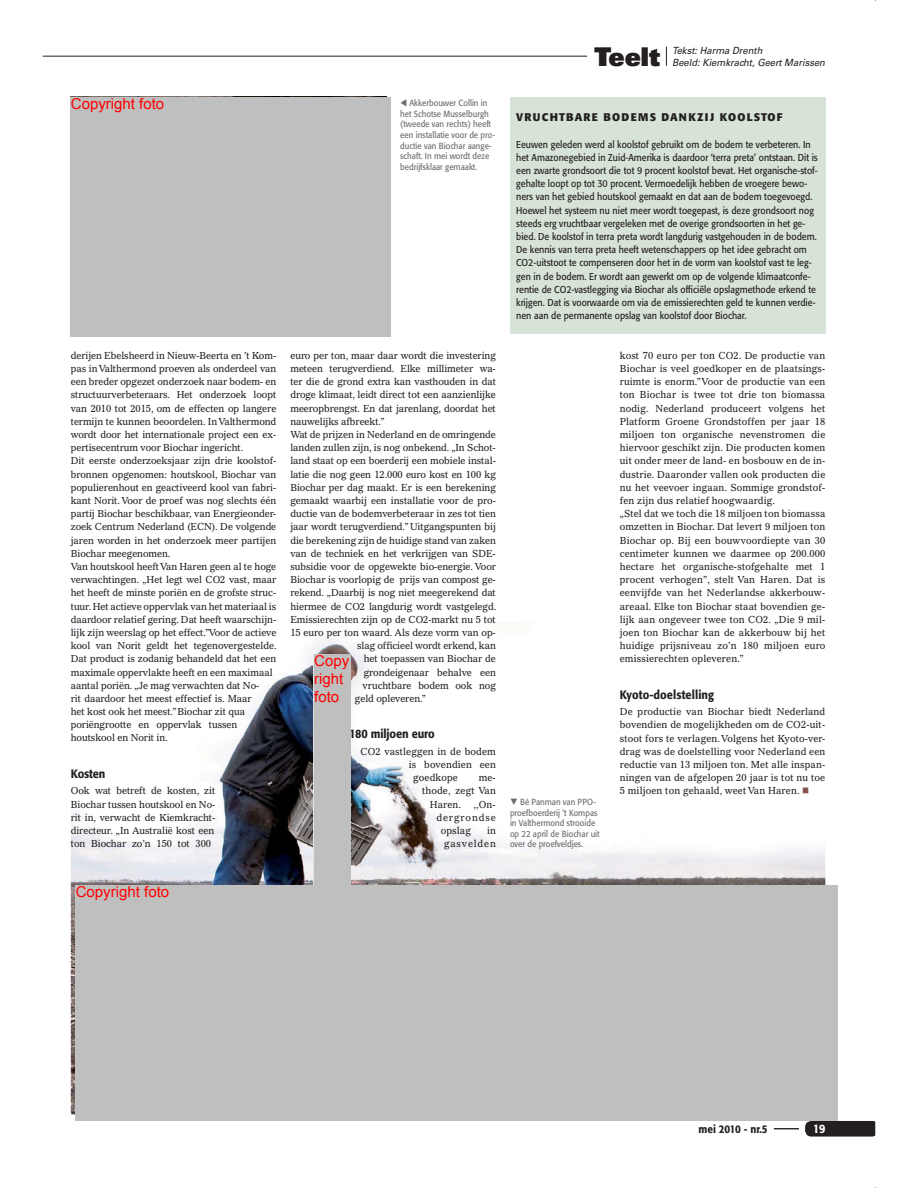
<style>
.page{position:relative;width:918px;height:1188px;background:#fff}
.page>*{position:absolute;margin:0;border:0;box-sizing:border-box;transform-origin:0 0}
.t1{font:25.8px "Univers LT Std X Black";color:#231f20}
.t2{font:15px/18px "Arial";color:#f00}
.t3{font:500 12.15px "Formata";letter-spacing:-.01em;color:#231f20;scale:.9 1}
.t4{font:500 12.15px "Formata";letter-spacing:.01em;color:#231f20;scale:.9 1}
.t5{font:500 12.15px "Formata";color:#fff;scale:.9 1}
.t6{font:700 10.95px "Formata";letter-spacing:.12em;color:#231f20}
.t7{font:500 10.95px "Formata";letter-spacing:-.01em;color:#231f20;scale:.9 1}
.t8{font:9.9px/13.2px "Gazette LT Std";letter-spacing:-.01em;color:#231f20;text-align:justify;scale:.95 1}
.t9{font:9.9px/13.2px "Gazette LT Std";letter-spacing:.01em;color:#231f20;scale:.95 1}
.t10{font:9.9px/13.2px "Formata";color:#231f20;scale:.9 1}
.t11{font:italic 9.9px/11.9px "Univers LT Std";color:#231f20;scale:.95 1}
.t12{font:9.9px/13.2px "Gazette LT Std";letter-spacing:.085em;color:#231f20;text-align:right;scale:.95 1}
.t13{font:9.9px "Gazette LT Std";letter-spacing:.095em;color:#231f20;scale:.95 1}
.t14{font:8.85px/10.5px "Formata";color:#6d6e70;scale:.9 1}
.s1{color:#86524d}
</style>
<div class="page">
<img style="left:71px;top:622px;width:754px;height:492px">
<svg style="left:774px;top:1128px;width:25px;height:1px"></svg>
<svg style="left:805px;top:1121px;width:70px;height:16px"></svg>
<hr style="left:43px;top:56px;width:544px;height:1px;background:#231f20">
<svg style="left:666px;top:47px;width:1px;height:19px"></svg>
<div style="left:510px;top:97px;width:315px;height:237px;background:#d7e3d7"></div>
<div style="left:71px;top:97px;width:320px;height:240px;background:#bfbfbf"></div>
<div style="left:314px;top:654px;width:36px;height:232px;background:#bfbfbf"></div>
<div style="left:76px;top:885px;width:762px;height:235px;background:#bfbfbf"></div>
<h2 class="t2" style="left:71px;top:95px;width:95px">Copyright foto</h2>
<p class="t14" style="left:400px;top:99px;width:107px">▼ Akkerbouwer Collin in het Schotse Musselburgh (tweede van rechts) heeft een installatie voor de pro&shy;ductie van Biochar aange&shy;schaft. In mei wordt deze bedrijfsklaar gemaakt.</p>
<p class="t8" style="left:71px;top:350px;width:218px;text-align:left">derijen Ebelsheerd in Nieuw-Beerta en ’t Kom&shy;pas in Valthermond proeven als onderdeel van een breder opgezet onderzoek naar bodem- en structuurverbeteraars. Het onderzoek loopt van 2010 tot 2015, om de effecten op langere termijn te kunnen beoordelen. In Valthermond wordt door het internationale project een ex&shy;pertisecentrum voor Biochar ingericht.<br>Dit eerste onderzoeksjaar zijn drie koolstof&shy;bronnen opgenomen: houtskool, Biochar van populierenhout en geactiveerd kool van fabri&shy;kant Norit. Voor de proef was nog slechts één partij Biochar beschikbaar, van Energieonder&shy;zoek Centrum Nederland (ECN). De volgende jaren worden in het onderzoek meer partijen Biochar meegenomen.<br>Van houtskool heeft Van Haren geen al te hoge verwachtingen. „Het legt wel CO2 vast, maar het heeft de minste poriën en de grofste struc&shy;tuur. Het actieve oppervlak van het materiaal is daardoor relatief gering. Dat heeft waarschijn&shy;lijk zijn weerslag op het effect.”Voor de actieve kool van Norit geldt het tegenovergestelde.<br>Dat product is zodanig behandeld dat het een maximale oppervlakte heeft en een maximaal aantal poriën. „Je mag verwachten dat No-<br>rit daardoor het meest effectief is. Maar<br>het kost ook het meest.” Biochar zit qua poriëngrootte en oppervlak tussen houtskool en Norit in.</p>
<p class="t3" style="left:71px;top:768px;width:40px">Kosten</p>
<p class="t8" style="left:71px;top:785px;width:154px">Ook wat betreft de kosten, zit Biochar tussen houtskool en No&shy;rit in, verwacht de Kiemkracht&shy;directeur. „In Australië kost een ton Biochar zo’n 150 tot 300</p>
<p class="t8" style="left:290px;top:350px;width:218px">euro per ton, maar daar wordt die investering</p>
<p class="t8" style="left:290px;top:363px;width:218px">meteen terugverdiend. Elke millimeter wa-</p>
<p class="t8" style="left:290px;top:376px;width:218px">ter die de grond extra kan vasthouden in dat</p>
<p class="t8" style="left:290px;top:389px;width:218px">droge klimaat, leidt direct tot een aanzienlijke</p>
<p class="t8" style="left:290px;top:403px;width:218px">meeropbrengst. En dat jarenlang, doordat het</p>
<p class="t8" style="left:290px;top:416px;width:101px">nauwelijks afbreekt.”</p>
<p class="t8" style="left:290px;top:429px;width:218px">Wat de prijzen in Nederland en de omringende</p>
<p class="t8" style="left:290px;top:442px;width:218px">landen zullen zijn, is nog onbekend. „In Schot-</p>
<p class="t8" style="left:290px;top:455px;width:218px">land staat op een boerderij een mobiele instal-</p>
<p class="t8" style="left:290px;top:469px;width:218px">latie die nog geen 12.000 euro kost en 100 kg</p>
<p class="t8" style="left:290px;top:482px;width:218px">Biochar per dag maakt. Er is een berekening</p>
<p class="t8" style="left:290px;top:495px;width:218px">gemaakt waarbij een installatie voor de pro-</p>
<p class="t8" style="left:290px;top:508px;width:218px">ductie van de bodemverbeteraar in zes tot tien</p>
<p class="t8" style="left:290px;top:521px;width:218px">jaar wordt terugverdiend.” Uitgangspunten bij</p>
<p class="t8" style="left:290px;top:535px;width:218px">die berekening zijn de huidige stand van zaken</p>
<p class="t8" style="left:290px;top:548px;width:218px">van de techniek en het verkrijgen van SDE-</p>
<p class="t8" style="left:290px;top:561px;width:218px">subsidie voor de opgewekte bio-energie. Voor</p>
<p class="t8" style="left:290px;top:574px;width:218px">Biochar is voorlopig de prijs van compost ge-</p>
<p class="t8" style="left:290px;top:587px;width:218px">rekend. „Daarbij is nog niet meegerekend dat</p>
<p class="t8" style="left:290px;top:601px;width:218px">hiermee de CO2 langdurig wordt vastgelegd.</p>
<p class="t8" style="left:290px;top:614px;width:218px">Emissierechten zijn op de CO2-markt nu 5 tot</p>
<p class="t8" style="left:290px;top:627px;width:218px">15 euro per ton waard. Als deze vorm van op-</p>
<p class="t8" style="left:357px;top:640px;width:148px">slag officieel wordt erkend, kan</p>
<p class="t8" style="left:364px;top:653px;width:141px">het toepassen van Biochar de</p>
<p class="t8" style="left:364px;top:667px;width:141px">grondeigenaar behalve een</p>
<p class="t8" style="left:363px;top:680px;width:142px">vruchtbare bodem ook nog</p>
<p class="t8" style="left:355px;top:693px;width:76px">geld opleveren.”</p>
<p class="t3" style="left:349px;top:729px;width:96px">180 miljoen euro</p>
<p class="t9" style="left:360px;top:746px;width:144px">CO2 vastleggen in de bodem</p>
<p class="t9" style="left:409px;top:759px;width:93px">is bovendien een</p>
<p class="t9" style="left:413px;top:772px;width:49px">goedkope</p>
<p class="t8" style="left:479px;top:772px;width:20px">me-</p>
<p class="t9" style="left:422px;top:785px;width:79px">thode, zegt Van</p>
<p class="t8" style="left:430px;top:799px;width:71px">Haren. ,,On-</p>
<p class="t13" style="left:436px;top:814px;width:64px">dergrondse</p>
<p class="t8" style="left:441px;top:825px;width:33px">opslag</p>
<h2 class="t2" style="left:314px;top:652px;width:37px">Copy right foto</h2>
<p class="t12" style="left:444px;top:825px;width:56px">in gasvelden</p>
<h1 class="t1" style="left:595px;top:47px;width:67px">Teelt</h1>
<p class="t11" style="left:672px;top:45px;width:163px">Tekst: Harma Drenth<br>Beeld: Kiemkracht, Geert Marissen</p>
<p class="t6" style="left:516px;top:112px;width:268px">VRUCHTBARE BODEMS DANKZIJ KOOLSTOF</p>
<p class="t10" style="left:516px;top:138px;width:337px">Eeuwen geleden werd al koolstof gebruikt om de bodem te verbeteren. In het Amazonegebied in Zuid-Amerika is daardoor ‘terra preta’ ontstaan. Dit is een zwarte grondsoort die tot 9 procent koolstof bevat. Het organische-stof&shy;gehalte loopt op tot 30 procent. Vermoedelijk hebben de vroegere bewo&shy;ners van het gebied houtskool gemaakt en dat aan de bodem toegevoegd.<br>Hoewel het systeem nu niet meer wordt toegepast, is deze grondsoort nog steeds erg vruchtbaar vergeleken met de overige grondsoorten in het ge&shy;bied. De koolstof in terra preta wordt langdurig vastgehouden in de bodem.<br>De kennis van terra preta heeft wetenschappers op het idee gebracht om CO2-uitstoot te compenseren door het in de vorm van koolstof vast te leg&shy;gen in de bodem. Er wordt aan gewerkt om op de volgende klimaatconfe&shy;rentie de CO2-vastlegging via Biochar als officiële opslagmethode erkend te krijgen. Dat is voorwaarde om via de emissierechten geld te kunnen verdie&shy;nen aan de permanente opslag van koolstof door Biochar.</p>
<p class="t14" style="left:510px;top:797px;width:101px">❑ Bé Panman van PPO&shy;proefboerderij ’t Kompas in Valthermond strooide op 22 april de Biochar uit over de proefveldjes.</p>
<p class="t9" style="left:620px;top:350px;width:218px">kost 70 euro per ton CO2. De productie van Biochar is veel goedkoper en de plaatsings&shy;ruimte is enorm.”Voor de productie van een ton Biochar is twee tot drie ton biomassa nodig. Nederland produceert volgens het Platform Groene Grondstoffen per jaar 18 miljoen ton organische nevenstromen die hiervoor geschikt zijn. Die producten komen uit onder meer de land- en bosbouw en de in&shy;dustrie. Daaronder vallen ook producten die nu het veevoer ingaan. Sommige grondstof&shy;fen zijn dus relatief hoogwaardig.<br>„Stel dat we toch die 18 miljoen ton biomassa omzetten in Biochar. Dat levert 9 miljoen ton Biochar op. Bij een bouwvoordiepte van 30 centimeter kunnen we daarmee op 200.000 hectare het organische-stofgehalte met 1 procent verhogen”, stelt Van Haren. Dat is eenvijfde van het Nederlandse akkerbouw&shy;areaal. Elke ton Biochar staat bovendien ge&shy;lijk aan ongeveer twee ton CO2. „Die 9 mil&shy;joen ton Biochar kan de akkerbouw bij het huidige prijsniveau zo’n 180 miljoen euro emissierechten opleveren.”</p>
<p class="t4" style="left:620px;top:689px;width:106px">Kyoto-doelstelling</p>
<p class="t8" style="left:620px;top:706px;width:218px">De productie van Biochar biedt Nederland bovendien de mogelijkheden om de CO2-uit&shy;stoot fors te verlagen. Volgens het Kyoto-ver&shy;drag was de doelstelling voor Nederland een reductie van 13 miljoen ton. Met alle inspan&shy;ningen van de afgelopen 20 jaar is tot nu toe 5 miljoen ton gehaald, weet Van Haren. <span class="s1">■</span></p>
<h2 class="t2" style="left:76px;top:883px;width:95px">Copyright foto</h2>
<p class="t7" style="left:699px;top:1124px;width:78px">mei 2010 - nr.5</p>
<p class="t5" style="left:813px;top:1123px;width:15px">19</p>
</div>
